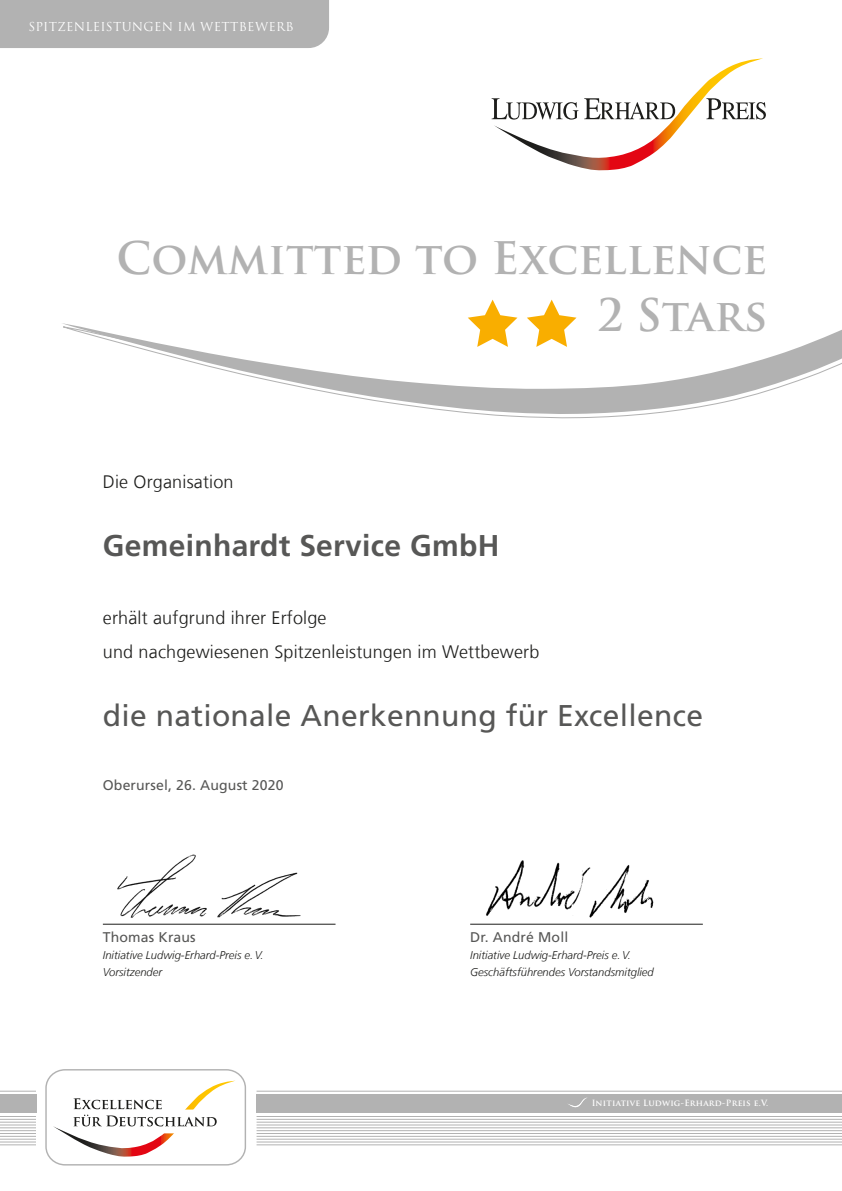
<style>
.page{position:relative;width:842px;height:1191px;background:#fff}
.page>*{position:absolute;margin:0;border:0;box-sizing:border-box;transform-origin:0 0}
.t1{font:700 43.7px/57px "Trajan Pro";color:#b2b2b2;text-align:right}
.t2{font:30px "Frutiger LT Com";letter-spacing:.01em;color:#575756}
.t3{font:700 30px "Frutiger LT Com";letter-spacing:.01em;color:#575756}
.t4{font:300 18px/34px "Frutiger LT Com";letter-spacing:.01em;color:#1d1d1b}
.t5{font:14px "Frutiger LT Com";letter-spacing:.01em;color:#575756}
.t6{font:12px "Trajan Pro";letter-spacing:.025em;color:#fff}
.t7{font:italic 300 11.2px/16.9px "Frutiger LT Com";color:#1d1d1b}
.t8{font:700 8.4px "Trajan Pro";letter-spacing:.025em;color:#fff}
</style>
<div class="page">
<svg style="left:492px;top:58px;width:274px;height:112px"></svg>
<div style="left:0;top:0;width:329px;height:48px;background:#b2b2b2"></div>
<svg style="left:62px;top:299px;width:780px;height:119px"></svg>
<div style="left:257px;top:1094px;width:585px;height:18px;background:#b2b2b2"></div>
<hr style="left:257px;top:1090px;width:585px;height:1px;background:#b2b2b2">
<hr style="left:257px;top:1116px;width:585px;height:1px;background:#b2b2b2">
<hr style="left:257px;top:1118px;width:585px;height:1px;background:#b2b2b2">
<hr style="left:257px;top:1121px;width:585px;height:1px;background:#b2b2b2">
<hr style="left:257px;top:1124px;width:585px;height:1px;background:#b2b2b2">
<hr style="left:257px;top:1127px;width:585px;height:1px;background:#b2b2b2">
<hr style="left:257px;top:1130px;width:585px;height:1px;background:#b2b2b2">
<hr style="left:257px;top:1133px;width:585px;height:1px;background:#b2b2b2">
<hr style="left:257px;top:1135px;width:585px;height:1px;background:#b2b2b2">
<hr style="left:257px;top:1138px;width:585px;height:1px;background:#b2b2b2">
<hr style="left:257px;top:1141px;width:585px;height:1px;background:#b2b2b2">
<hr style="left:257px;top:1144px;width:585px;height:1px;background:#b2b2b2">
<svg style="left:568px;top:1097px;width:19px;height:10px"></svg>
<div style="left:0;top:1094px;width:36px;height:18px;background:#b2b2b2"></div>
<hr style="left:0;top:1090px;width:36px;height:1px;background:#b2b2b2">
<hr style="left:0;top:1116px;width:36px;height:1px;background:#b2b2b2">
<hr style="left:0;top:1118px;width:36px;height:1px;background:#b2b2b2">
<hr style="left:0;top:1121px;width:36px;height:1px;background:#b2b2b2">
<hr style="left:0;top:1124px;width:36px;height:1px;background:#b2b2b2">
<hr style="left:0;top:1127px;width:36px;height:1px;background:#b2b2b2">
<hr style="left:0;top:1130px;width:36px;height:1px;background:#b2b2b2">
<hr style="left:0;top:1133px;width:36px;height:1px;background:#b2b2b2">
<hr style="left:0;top:1135px;width:36px;height:1px;background:#b2b2b2">
<hr style="left:0;top:1138px;width:36px;height:1px;background:#b2b2b2">
<hr style="left:0;top:1141px;width:36px;height:1px;background:#b2b2b2">
<hr style="left:0;top:1144px;width:36px;height:1px;background:#b2b2b2">
<svg style="left:45px;top:1069px;width:201px;height:96px"></svg>
<hr style="left:103px;top:924px;width:232px;height:1px;background:#1d1d1b">
<hr style="left:470px;top:924px;width:233px;height:1px;background:#1d1d1b">
<img style="left:486px;top:860px;width:168px;height:58px">
<img style="left:117px;top:854px;width:184px;height:64px">
<svg style="left:527px;top:300px;width:49px;height:47px"></svg>
<svg style="left:468px;top:300px;width:49px;height:47px"></svg>
<p class="t6" style="left:28px;top:19px;width:267px">SPITZENLEISTUNGEN IM WETTBEWERB</p>
<h1 class="t1" style="left:117px;top:230px;width:652px">Committed to Excellence<br>2 Stars</h1>
<h3 class="t4" style="left:103px;top:464px;width:132px">Die Organisation</h3>
<h2 class="t3" style="left:103px;top:527px;width:398px">Gemeinhardt Service GmbH</h2>
<h3 class="t4" style="left:103px;top:600px;width:438px">erhält aufgrund ihrer Erfolge<br>und nachgewiesenen Spitzenleistungen im Wettbewerb</h3>
<h2 class="t2" style="left:103px;top:697px;width:602px">die nationale Anerkennung für Excellence</h2>
<p class="t5" style="left:103px;top:776px;width:182px">Oberursel, 26. August 2020</p>
<p class="t5" style="left:103px;top:929px;width:94px">Thomas Kraus</p>
<p class="t7" style="left:103px;top:947px;width:162px">Initiative Ludwig-Erhard-Preis e.V.<br>Vorsitzender</p>
<p class="t5" style="left:470px;top:929px;width:100px">Dr. André Moll</p>
<p class="t7" style="left:470px;top:947px;width:185px">Initiative Ludwig-Erhard-Preis e.V.<br>Geschäftsführendes Vorstandsmitglied</p>
<p class="t8" style="left:592px;top:1097px;width:178px">Initiative Ludwig-Erhard-Preis e.V.</p>
</div>
